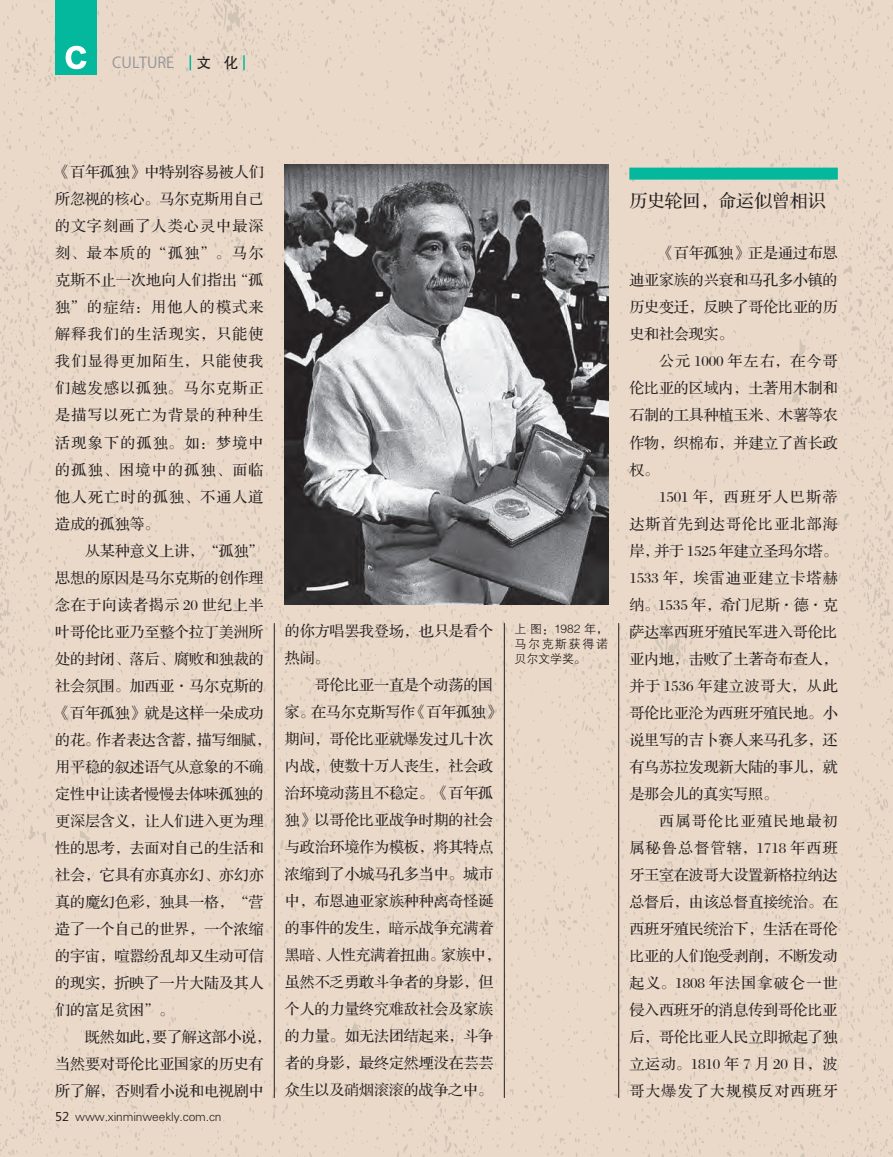
<style>
.page{position:relative;width:893px;height:1157px;background:#fff}
.page>*{position:absolute;margin:0;border:0;box-sizing:border-box;transform-origin:0 0}
.t1{font:18px "FZS3 K GBK1 0";letter-spacing:-.01em;color:#231f20}
.t2{font:15px "FZS3 JW GB1 0";letter-spacing:-.01em;color:#231f20}
.t3{font:15px "FZS3 JW GB1 0";letter-spacing:.075em;color:#231f20}
.t4{font:15px "FZS3 JW GB1 0";letter-spacing:.085em;color:#231f20}
.t5{font:15px "FZS3 JW GB1 0";letter-spacing:.08em;color:#231f20}
.t6{font:15px "FZS3 JW GB1 0";letter-spacing:.05em;color:#231f20}
.t7{font:15px "FZS3 JW GB1 0";letter-spacing:.01em;color:#231f20}
.t8{font:15px "FZS3 JW GB1 0";letter-spacing:.04em;color:#231f20}
.t9{font:15px "FZS3 JW GB1 0";letter-spacing:.07em;color:#231f20}
.t10{font:15px "FZS3 JW GB1 0";letter-spacing:.095em;color:#231f20}
.t11{font:15px "FZS3 JW GB1 0";letter-spacing:.09em;color:#231f20}
.t12{font:15px "Koz Go Pro";color:#939598}
.t13{font:15px "FZHTJW GB1 0";color:#231f20}
.t14{font:12px "FZXH1 JW GB1 0";letter-spacing:-.01em;color:#231f20}
.t15{font:12px/15px "FZZDXJW GB1 0";letter-spacing:.06em;color:#231f20;text-align:justify}
.s1{font-family:"Microsoft Ya Hei"}
</style>
<div class="page">
<div style="left:1px;top:720px;width:189px;height:437px;background:#ead8c8"></div>
<div style="left:1px;top:167px;width:189px;height:553px;background:#ead8c8"></div>
<div style="left:3px;top:2px;width:187px;height:173px;background:#ead8c8"></div>
<div style="left:55px;top:0;width:42px;height:74px;background:#03b89d"></div>
<svg style="left:66px;top:46px;width:21px;height:23px"></svg>
<div style="left:190px;top:0;width:703px;height:1157px;background:#ead8c8"></div>
<hr style="left:618px;top:623px;width:1px;height:474px;background:#231f20">
<hr style="left:504px;top:623px;width:1px;height:474px;background:#231f20">
<hr style="left:274px;top:623px;width:1px;height:474px;background:#231f20">
<div style="left:629px;top:168px;width:209px;height:12px;background:#03b89d"></div>
<img style="left:285px;top:165px;width:323px;height:439px">
<p class="t12" style="left:112px;top:53px;width:63px">CULTURE</p>
<p class="t13" style="left:196px;top:55px;width:44px">文 化</p>
<p class="t2" style="left:55px;top:164px;width:210px">《百年孤独》中特别容易被人们</p>
<p class="t2" style="left:55px;top:191px;width:210px">所忽视的核心。马尔克斯用自己</p>
<p class="t3" style="left:55px;top:218px;width:210px">的文字刻画了人类心灵中最深</p>
<p class="t2" style="left:55px;top:245px;width:210px">刻、最本质的“孤独”。马尔</p>
<p class="t7" style="left:55px;top:272px;width:210px">克斯不止一次地向人们指出“孤</p>
<p class="t4" style="left:55px;top:299px;width:210px">独”的症结：用他人的模式来</p>
<p class="t5" style="left:55px;top:326px;width:210px">解释我们的生活现实，只能使</p>
<p class="t5" style="left:55px;top:353px;width:210px">我们显得更加陌生，只能使我</p>
<p class="t5" style="left:55px;top:380px;width:210px">们越发感以孤独。马尔克斯正</p>
<p class="t3" style="left:55px;top:407px;width:210px">是描写以死亡为背景的种种生</p>
<p class="t4" style="left:55px;top:434px;width:210px">活现象下的孤独。如：梦境中</p>
<p class="t4" style="left:55px;top:461px;width:210px">的孤独、困境中的孤独、面临</p>
<p class="t3" style="left:55px;top:488px;width:210px">他人死亡时的孤独、不通人道</p>
<p class="t2" style="left:55px;top:515px;width:106px">造成的孤独等。</p>
<p class="t2" style="left:85px;top:542px;width:180px">从某种意义上讲，“孤独”</p>
<p class="t2" style="left:55px;top:569px;width:210px">思想的原因是马尔克斯的创作理</p>
<p class="t8" style="left:55px;top:596px;width:210px">念在于向读者揭示 20 世纪上半</p>
<p class="t2" style="left:55px;top:623px;width:210px">叶哥伦比亚乃至整个拉丁美洲所</p>
<p class="t2" style="left:55px;top:650px;width:210px">处的封闭、落后、腐败和独裁的</p>
<p class="t2" style="left:55px;top:677px;width:210px">社会氛围。加西亚·马尔克斯的</p>
<p class="t2" style="left:55px;top:704px;width:210px">《百年孤独》就是这样一朵成功</p>
<p class="t2" style="left:55px;top:731px;width:217px">的花。作者表达含蓄，描写细腻，</p>
<p class="t2" style="left:55px;top:758px;width:210px">用平稳的叙述语气从意象的不确</p>
<p class="t2" style="left:55px;top:785px;width:210px">定性中让读者慢慢去体味孤独的</p>
<p class="t2" style="left:55px;top:812px;width:210px">更深层含义，让人们进入更为理</p>
<p class="t2" style="left:55px;top:839px;width:210px">性的思考，去面对自己的生活和</p>
<p class="t2" style="left:55px;top:866px;width:210px">社会，它具有亦真亦幻、亦幻亦</p>
<p class="t2" style="left:55px;top:893px;width:210px">真的魔幻色彩，独具一格，“营</p>
<p class="t2" style="left:55px;top:920px;width:210px">造了一个自己的世界，一个浓缩</p>
<p class="t2" style="left:55px;top:947px;width:210px">的宇宙，喧嚣纷乱却又生动可信</p>
<p class="t2" style="left:55px;top:974px;width:210px">的现实，折映了一片大陆及其人</p>
<p class="t2" style="left:55px;top:1001px;width:120px">们的富足贫困”。</p>
<p class="t2" style="left:85px;top:1028px;width:188px">既然如此，要了解这部小说，</p>
<p class="t2" style="left:55px;top:1055px;width:210px">当然要对哥伦比亚国家的历史有</p>
<p class="t2" style="left:55px;top:1082px;width:210px">所了解，否则看小说和电视剧中</p>
<p class="t14" style="left:55px;top:1109px;width:168px"><span class="s1">52</span> www.xinminweekly.com.cn</p>
<p class="t2" style="left:285px;top:623px;width:210px">的你方唱罢我登场，也只是看个</p>
<p class="t2" style="left:285px;top:650px;width:46px">热闹。</p>
<p class="t2" style="left:315px;top:677px;width:180px">哥伦比亚一直是个动荡的国</p>
<p class="t2" style="left:285px;top:704px;width:217px">家。在马尔克斯写作《百年孤独》</p>
<p class="t2" style="left:285px;top:731px;width:210px">期间，哥伦比亚就爆发过几十次</p>
<p class="t2" style="left:285px;top:758px;width:210px">内战，使数十万人丧生，社会政</p>
<p class="t2" style="left:285px;top:785px;width:210px">治环境动荡且不稳定。《百年孤</p>
<p class="t2" style="left:285px;top:812px;width:210px">独》以哥伦比亚战争时期的社会</p>
<p class="t2" style="left:285px;top:839px;width:210px">与政治环境作为模板，将其特点</p>
<p class="t2" style="left:285px;top:866px;width:210px">浓缩到了小城马孔多当中。城市</p>
<p class="t2" style="left:285px;top:893px;width:210px">中，布恩迪亚家族种种离奇怪诞</p>
<p class="t2" style="left:285px;top:920px;width:210px">的事件的发生，暗示战争充满着</p>
<p class="t2" style="left:285px;top:947px;width:217px">黑暗、人性充满着扭曲。家族中，</p>
<p class="t2" style="left:285px;top:974px;width:210px">虽然不乏勇敢斗争者的身影，但</p>
<p class="t2" style="left:285px;top:1001px;width:210px">个人的力量终究难敌社会及家族</p>
<p class="t2" style="left:285px;top:1028px;width:210px">的力量。如无法团结起来，斗争</p>
<p class="t2" style="left:285px;top:1055px;width:210px">者的身影，最终定然堙没在芸芸</p>
<p class="t2" style="left:285px;top:1082px;width:210px">众生以及硝烟滚滚的战争之中。</p>
<p class="t15" style="left:514px;top:622px;width:95px">上图：1982 年，马尔克斯获得诺贝尔文学奖。</p>
<p class="t1" style="left:629px;top:191px;width:198px">历史轮回，命运似曾相识</p>
<p class="t2" style="left:659px;top:245px;width:180px">《百年孤独》正是通过布恩</p>
<p class="t2" style="left:629px;top:272px;width:210px">迪亚家族的兴衰和马孔多小镇的</p>
<p class="t2" style="left:629px;top:299px;width:210px">历史变迁，反映了哥伦比亚的历</p>
<p class="t2" style="left:629px;top:326px;width:106px">史和社会现实。</p>
<p class="t9" style="left:659px;top:353px;width:180px">公元 1000 年左右，在今哥</p>
<p class="t2" style="left:629px;top:380px;width:210px">伦比亚的区域内，土著用木制和</p>
<p class="t2" style="left:629px;top:407px;width:210px">石制的工具种植玉米、木薯等农</p>
<p class="t2" style="left:629px;top:434px;width:210px">作物，织棉布，并建立了酋长政</p>
<p class="t2" style="left:629px;top:461px;width:31px">权。</p>
<p class="t10" style="left:659px;top:488px;width:180px">1501 年，西班牙人巴斯蒂</p>
<p class="t3" style="left:629px;top:515px;width:210px">达斯首先到达哥伦比亚北部海</p>
<p class="t2" style="left:629px;top:542px;width:210px">岸，并于 1525 年建立圣玛尔塔。</p>
<p class="t3" style="left:629px;top:569px;width:210px">1533 年，埃雷迪亚建立卡塔赫</p>
<p class="t2" style="left:629px;top:596px;width:210px">纳。1535 年，希门尼斯·德·克</p>
<p class="t2" style="left:629px;top:623px;width:210px">萨达率西班牙殖民军进入哥伦比</p>
<p class="t2" style="left:629px;top:650px;width:210px">亚内地，击败了土著奇布查人，</p>
<p class="t6" style="left:629px;top:677px;width:210px">并于 1536 年建立波哥大，从此</p>
<p class="t2" style="left:629px;top:704px;width:210px">哥伦比亚沦为西班牙殖民地。小</p>
<p class="t2" style="left:629px;top:731px;width:210px">说里写的吉卜赛人来马孔多，还</p>
<p class="t2" style="left:629px;top:758px;width:210px">有乌苏拉发现新大陆的事儿，就</p>
<p class="t2" style="left:629px;top:785px;width:150px">是那会儿的真实写照。</p>
<p class="t11" style="left:659px;top:812px;width:180px">西属哥伦比亚殖民地最初</p>
<p class="t4" style="left:629px;top:839px;width:210px">属秘鲁总督管辖，1718 年西班</p>
<p class="t2" style="left:629px;top:866px;width:210px">牙王室在波哥大设置新格拉纳达</p>
<p class="t2" style="left:629px;top:893px;width:210px">总督后，由该总督直接统治。在</p>
<p class="t2" style="left:629px;top:920px;width:210px">西班牙殖民统治下，生活在哥伦</p>
<p class="t2" style="left:629px;top:947px;width:210px">比亚的人们饱受剥削，不断发动</p>
<p class="t4" style="left:629px;top:974px;width:210px">起义。1808 年法国拿破仑一世</p>
<p class="t2" style="left:629px;top:1001px;width:210px">侵入西班牙的消息传到哥伦比亚</p>
<p class="t2" style="left:629px;top:1028px;width:210px">后，哥伦比亚人民立即掀起了独</p>
<p class="t2" style="left:629px;top:1055px;width:210px">立运动。1810 年 7 月 20 日，波</p>
<p class="t3" style="left:629px;top:1082px;width:210px">哥大爆发了大规模反对西班牙</p>
</div>
